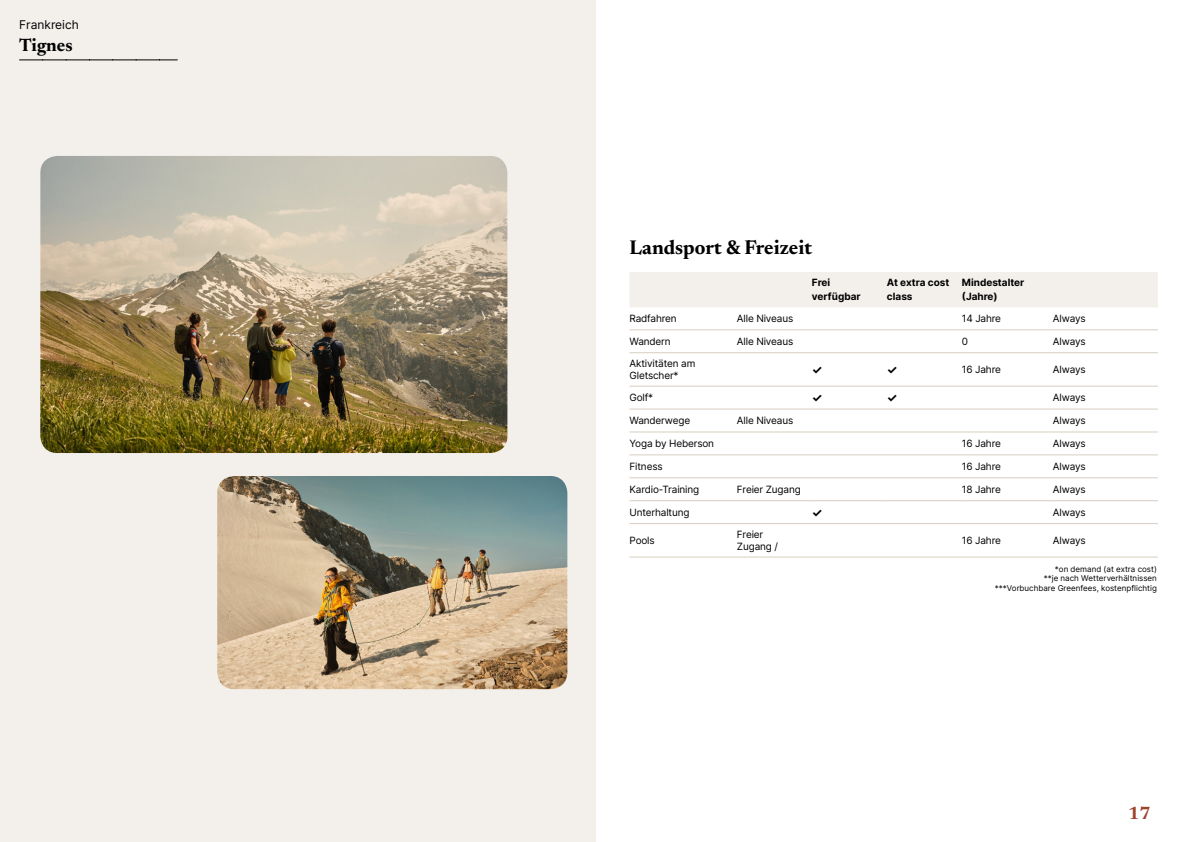
<style>
.page{position:relative;width:1191px;height:842px;background:#fff}
.page>*{position:absolute;margin:0;border:0;box-sizing:border-box;transform-origin:0 0}
.t1{font:700 20px "Newsreader 24 pt";color:#000}
.t2{font:700 18px "Newsreader 24 pt";color:#000}
.t3{font:700 18px "Newsreader 24 pt";color:#9d432c}
.t4{font:12px "Inter";color:#000}
.t5{font:700 12px "Inter";color:#000}
.t6{font:10px/12px "Inter";letter-spacing:-.015em;color:#000}
.t7{font:700 10px/14px "Inter";color:#000}
.t8{font:8px/9.6px "Inter";color:#000;text-align:right}
</style>
<div class="page">
<div style="left:0;top:0;width:595px;height:842px;background:#f3f0ec"></div>
<img style="left:40px;top:156px;width:467px;height:297px">
<img style="left:217px;top:476px;width:350px;height:213px">
<svg style="left:20px;top:60px;width:157px;height:1px"></svg>
<div style="left:630px;top:272px;width:527px;height:35px;background:#f3f0ec"></div>
<hr style="left:629px;top:329px;width:108px;height:1px;background:#d7cdc1">
<hr style="left:737px;top:329px;width:75px;height:1px;background:#d7cdc1">
<hr style="left:812px;top:329px;width:75px;height:1px;background:#d7cdc1">
<hr style="left:887px;top:329px;width:75px;height:1px;background:#d7cdc1">
<hr style="left:962px;top:329px;width:91px;height:1px;background:#d7cdc1">
<hr style="left:1053px;top:329px;width:104px;height:1px;background:#d7cdc1">
<hr style="left:629px;top:352px;width:108px;height:1px;background:#d7cdc1">
<hr style="left:737px;top:352px;width:75px;height:1px;background:#d7cdc1">
<hr style="left:812px;top:352px;width:75px;height:1px;background:#d7cdc1">
<hr style="left:887px;top:352px;width:75px;height:1px;background:#d7cdc1">
<hr style="left:962px;top:352px;width:91px;height:1px;background:#d7cdc1">
<hr style="left:1053px;top:352px;width:104px;height:1px;background:#d7cdc1">
<hr style="left:629px;top:386px;width:108px;height:1px;background:#d7cdc1">
<hr style="left:737px;top:386px;width:75px;height:1px;background:#d7cdc1">
<hr style="left:812px;top:386px;width:75px;height:1px;background:#d7cdc1">
<hr style="left:887px;top:386px;width:75px;height:1px;background:#d7cdc1">
<hr style="left:962px;top:386px;width:91px;height:1px;background:#d7cdc1">
<hr style="left:1053px;top:386px;width:104px;height:1px;background:#d7cdc1">
<hr style="left:629px;top:409px;width:108px;height:1px;background:#d7cdc1">
<hr style="left:737px;top:409px;width:75px;height:1px;background:#d7cdc1">
<hr style="left:812px;top:409px;width:75px;height:1px;background:#d7cdc1">
<hr style="left:887px;top:409px;width:75px;height:1px;background:#d7cdc1">
<hr style="left:962px;top:409px;width:91px;height:1px;background:#d7cdc1">
<hr style="left:1053px;top:409px;width:104px;height:1px;background:#d7cdc1">
<hr style="left:629px;top:431px;width:108px;height:1px;background:#d7cdc1">
<hr style="left:737px;top:431px;width:75px;height:1px;background:#d7cdc1">
<hr style="left:812px;top:431px;width:75px;height:1px;background:#d7cdc1">
<hr style="left:887px;top:431px;width:75px;height:1px;background:#d7cdc1">
<hr style="left:962px;top:431px;width:91px;height:1px;background:#d7cdc1">
<hr style="left:1053px;top:431px;width:104px;height:1px;background:#d7cdc1">
<hr style="left:629px;top:454px;width:108px;height:1px;background:#d7cdc1">
<hr style="left:737px;top:454px;width:75px;height:1px;background:#d7cdc1">
<hr style="left:812px;top:454px;width:75px;height:1px;background:#d7cdc1">
<hr style="left:887px;top:454px;width:75px;height:1px;background:#d7cdc1">
<hr style="left:962px;top:454px;width:91px;height:1px;background:#d7cdc1">
<hr style="left:1053px;top:454px;width:104px;height:1px;background:#d7cdc1">
<hr style="left:629px;top:477px;width:108px;height:1px;background:#d7cdc1">
<hr style="left:737px;top:477px;width:75px;height:1px;background:#d7cdc1">
<hr style="left:812px;top:477px;width:75px;height:1px;background:#d7cdc1">
<hr style="left:887px;top:477px;width:75px;height:1px;background:#d7cdc1">
<hr style="left:962px;top:477px;width:91px;height:1px;background:#d7cdc1">
<hr style="left:1053px;top:477px;width:104px;height:1px;background:#d7cdc1">
<hr style="left:629px;top:500px;width:108px;height:1px;background:#d7cdc1">
<hr style="left:737px;top:500px;width:75px;height:1px;background:#d7cdc1">
<hr style="left:812px;top:500px;width:75px;height:1px;background:#d7cdc1">
<hr style="left:887px;top:500px;width:75px;height:1px;background:#d7cdc1">
<hr style="left:962px;top:500px;width:91px;height:1px;background:#d7cdc1">
<hr style="left:1053px;top:500px;width:104px;height:1px;background:#d7cdc1">
<hr style="left:629px;top:523px;width:108px;height:1px;background:#d7cdc1">
<hr style="left:737px;top:523px;width:75px;height:1px;background:#d7cdc1">
<hr style="left:812px;top:523px;width:75px;height:1px;background:#d7cdc1">
<hr style="left:887px;top:523px;width:75px;height:1px;background:#d7cdc1">
<hr style="left:962px;top:523px;width:91px;height:1px;background:#d7cdc1">
<hr style="left:1053px;top:523px;width:104px;height:1px;background:#d7cdc1">
<hr style="left:629px;top:556px;width:108px;height:1px;background:#d7cdc1">
<hr style="left:737px;top:556px;width:75px;height:1px;background:#d7cdc1">
<hr style="left:812px;top:556px;width:75px;height:1px;background:#d7cdc1">
<hr style="left:887px;top:556px;width:75px;height:1px;background:#d7cdc1">
<hr style="left:962px;top:556px;width:91px;height:1px;background:#d7cdc1">
<hr style="left:1053px;top:556px;width:104px;height:1px;background:#d7cdc1">
<p class="t4" style="left:19px;top:15px;width:61px">Frankreich</p>
<h2 class="t2" style="left:19px;top:32px;width:55px">Tignes</h2>
<h1 class="t1" style="left:629px;top:233px;width:184px">Landsport &amp; Freizeit</h1>
<p class="t7" style="left:812px;top:275px;width:50px">Frei verfügbar</p>
<p class="t7" style="left:887px;top:275px;width:64px">At extra cost class</p>
<p class="t7" style="left:962px;top:275px;width:64px">Mindestalter (Jahre)</p>
<p class="t6" style="left:629px;top:312px;width:49px">Radfahren</p>
<p class="t6" style="left:737px;top:312px;width:58px">Alle Niveaus</p>
<p class="t6" style="left:962px;top:312px;width:41px">14 Jahre</p>
<p class="t6" style="left:1053px;top:312px;width:34px">Always</p>
<p class="t6" style="left:629px;top:335px;width:43px">Wandern</p>
<p class="t6" style="left:737px;top:335px;width:58px">Alle Niveaus</p>
<p class="t6" style="left:962px;top:335px;width:8px">0</p>
<p class="t6" style="left:1053px;top:335px;width:34px">Always</p>
<p class="t6" style="left:629px;top:357px;width:67px">Aktivitäten am<br>Gletscher*</p>
<p class="t5" style="left:812px;top:361px;width:12px">✓</p>
<p class="t5" style="left:887px;top:361px;width:12px">✓</p>
<p class="t6" style="left:962px;top:363px;width:40px">16 Jahre</p>
<p class="t6" style="left:1053px;top:363px;width:34px">Always</p>
<p class="t6" style="left:629px;top:391px;width:25px">Golf*</p>
<p class="t5" style="left:812px;top:389px;width:12px">✓</p>
<p class="t5" style="left:887px;top:389px;width:12px">✓</p>
<p class="t6" style="left:1053px;top:391px;width:34px">Always</p>
<p class="t6" style="left:629px;top:414px;width:62px">Wanderwege</p>
<p class="t6" style="left:737px;top:414px;width:58px">Alle Niveaus</p>
<p class="t6" style="left:1053px;top:414px;width:34px">Always</p>
<p class="t6" style="left:629px;top:437px;width:86px">Yoga by Heberson</p>
<p class="t6" style="left:962px;top:437px;width:40px">16 Jahre</p>
<p class="t6" style="left:1053px;top:437px;width:34px">Always</p>
<p class="t6" style="left:629px;top:460px;width:35px">Fitness</p>
<p class="t6" style="left:962px;top:460px;width:40px">16 Jahre</p>
<p class="t6" style="left:1053px;top:460px;width:34px">Always</p>
<p class="t6" style="left:629px;top:483px;width:71px">Kardio-Training</p>
<p class="t6" style="left:737px;top:483px;width:65px">Freier Zugang</p>
<p class="t6" style="left:962px;top:483px;width:40px">18 Jahre</p>
<p class="t6" style="left:1053px;top:483px;width:34px">Always</p>
<p class="t6" style="left:629px;top:506px;width:62px">Unterhaltung</p>
<p class="t5" style="left:812px;top:503px;width:12px">✓</p>
<p class="t6" style="left:1053px;top:506px;width:34px">Always</p>
<p class="t6" style="left:629px;top:534px;width:27px">Pools</p>
<p class="t6" style="left:737px;top:528px;width:43px">Freier<br>Zugang /</p>
<p class="t6" style="left:962px;top:534px;width:40px">16 Jahre</p>
<p class="t6" style="left:1053px;top:534px;width:34px">Always</p>
<p class="t8" style="left:995px;top:564px;width:164px">*on demand (at extra cost)<br>**je nach Wetterverhältnissen ***Vorbuchbare Greenfees, kostenpflichtig</p>
<h2 class="t3" style="left:1128px;top:800px;width:24px">17</h2>
</div>
